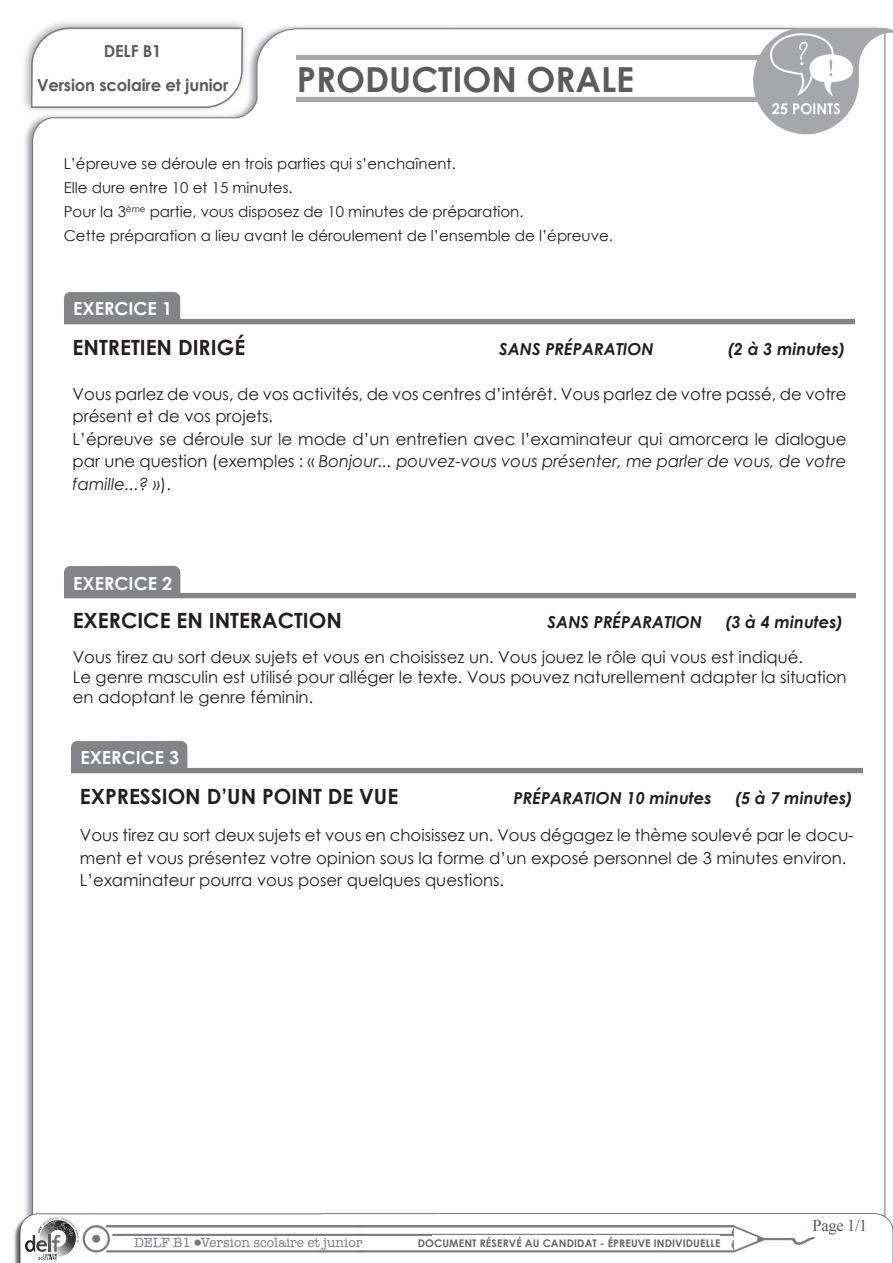
<style>
.page{position:relative;width:893px;height:1263px;background:#fff}
.page>*{position:absolute;margin:0;border:0;box-sizing:border-box;transform-origin:0 0}
.t1{font:700 34.5px "Century Gothic";color:#5b5b5e}
.t2{font:700 21px "Century Gothic";color:#231f20}
.t3{font:700 18px "Century Gothic";color:#fff}
.t4{font:16.5px/22.5px "Century Gothic";color:#231f20}
.t5{font:italic 700 16.5px "Century Gothic";color:#231f20}
.t6{font:700 16.5px "Century Gothic";letter-spacing:-.01em;color:#5b5b5e}
.t7{font:16.5px "Times New Roman";color:#525a5c}
.t8{font:15px "Century Gothic";color:#231f20}
.t9{font:13.5px "American Typewriter";color:#797b7e}
.t10{font:700 10.5px "Century Gothic";letter-spacing:.01em;color:#656568}
.s1{font-style:italic}
</style>
<div class="page">
<img style="left:14px;top:25px;width:879px;height:1238px">
<div style="left:22px;top:1216px;width:58px;height:45px;background:#fff;border-radius:50%"></div>
<div style="left:432px;top:1235px;width:288px;height:11px;background:#fff"></div>
<div style="left:420px;top:1236px;width:305px;height:12px;background:#fff"></div>
<div style="left:123px;top:1236px;width:71px;height:12px;background:#fff"></div>
<div style="left:201px;top:1236px;width:167px;height:12px;background:#fff"></div>
<svg style="left:25px;top:1217px;width:54px;height:43px"></svg>
<img style="left:297px;top:25px;width:596px;height:128px">
<img style="left:57px;top:275px;width:819px;height:60px">
<div style="left:741px;top:296px;width:40px;height:20px;background:#fff"></div>
<img style="left:57px;top:549px;width:819px;height:60px">
<div style="left:742px;top:570px;width:39px;height:21px;background:#fff"></div>
<img style="left:64px;top:724px;width:819px;height:60px">
<div style="left:749px;top:745px;width:39px;height:20px;background:#fff"></div>
<div style="left:20px;top:18px;width:229px;height:97px;background:#231f20;opacity:.39"></div>
<svg style="left:30px;top:27px;width:214px;height:82px"></svg>
<p class="t6" style="left:104px;top:38px;width:59px">DELF B1</p>
<p class="t6" style="left:37px;top:73px;width:193px">Version scolaire et junior</p>
<p class="t1" style="left:297px;top:54px;width:339px">PRODUCTION ORALE</p>
<p class="t8" style="left:64px;top:153px;width:394px">L’épreuve se déroule en trois parties qui s’enchaînent.</p>
<p class="t8" style="left:64px;top:177px;width:230px">Elle dure entre 10 et 15 minutes.</p>
<p class="t8" style="left:64px;top:201px;width:461px">Pour la 3<sup>ème</sup> partie, vous disposez de 10 minutes de préparation.</p>
<p class="t8" style="left:64px;top:225px;width:551px">Cette préparation a lieu avant le déroulement de l’ensemble de l’épreuve.</p>
<p class="t3" style="left:73px;top:295px;width:100px">EXERCICE 1</p>
<p class="t2" style="left:73px;top:331px;width:174px">ENTRETIEN DIRIGÉ</p>
<p class="t5" style="left:499px;top:336px;width:156px">SANS PRÉPARATION</p>
<p class="t5" style="left:727px;top:336px;width:119px">(2 à 3 minutes)</p>
<p class="t4" style="left:73px;top:382px;width:775px">Vous parlez de vous, de vos activités, de vos centres d’intérêt. Vous parlez de votre passé, de votre présent et de vos projets.</p>
<p class="t4" style="left:73px;top:427px;width:775px;text-align:justify">L’épreuve se déroule sur le mode d’un entretien avec l’examinateur qui amorcera le dialogue par une question (exemples : « <span class="s1">Bonjour... pouvez-vous vous présenter, me parler de vous, de votre famille...? »</span>).</p>
<p class="t3" style="left:73px;top:569px;width:100px">EXERCICE 2</p>
<p class="t2" style="left:73px;top:604px;width:271px">EXERCICE EN INTERACTION</p>
<p class="t5" style="left:548px;top:610px;width:156px">SANS PRÉPARATION</p>
<p class="t5" style="left:725px;top:610px;width:119px">(3 à 4 minutes)</p>
<p class="t4" style="left:73px;top:645px;width:732px">Vous tirez au sort deux sujets et vous en choisissez un. Vous jouez le rôle qui vous est indiqué.</p>
<p class="t4" style="left:73px;top:667px;width:775px;line-height:19.8px">Le genre masculin est utilisé pour alléger le texte. Vous pouvez naturellement adapter la situation en adoptant le genre féminin.</p>
<p class="t3" style="left:80px;top:744px;width:100px">EXERCICE 3</p>
<p class="t2" style="left:80px;top:780px;width:320px">EXPRESSION D’UN POINT DE VUE</p>
<p class="t5" style="left:514px;top:785px;width:200px">PRÉPARATION 10 minutes</p>
<p class="t5" style="left:735px;top:785px;width:119px">(5 à 7 minutes)</p>
<p class="t4" style="left:80px;top:824px;width:775px">Vous tirez au sort deux sujets et vous en choisissez un. Vous dégagez le thème soulevé par le docu&shy;ment et vous présentez votre opinion sous la forme d’un exposé personnel de 3 minutes environ.</p>
<p class="t4" style="left:80px;top:869px;width:426px">L’examinateur pourra vous poser quelques questions.</p>
<p class="t9" style="left:134px;top:1232px;width:230px">DELF B1 Version scolaire et junior</p>
<p class="t10" style="left:418px;top:1235px;width:304px">DOCUMENT RÉSERVÉ AU CANDIDAT - ÉPREUVE INDIVIDUELLE</p>
<p class="t7" style="left:813px;top:1214px;width:56px">Page 1/1</p>
</div>
